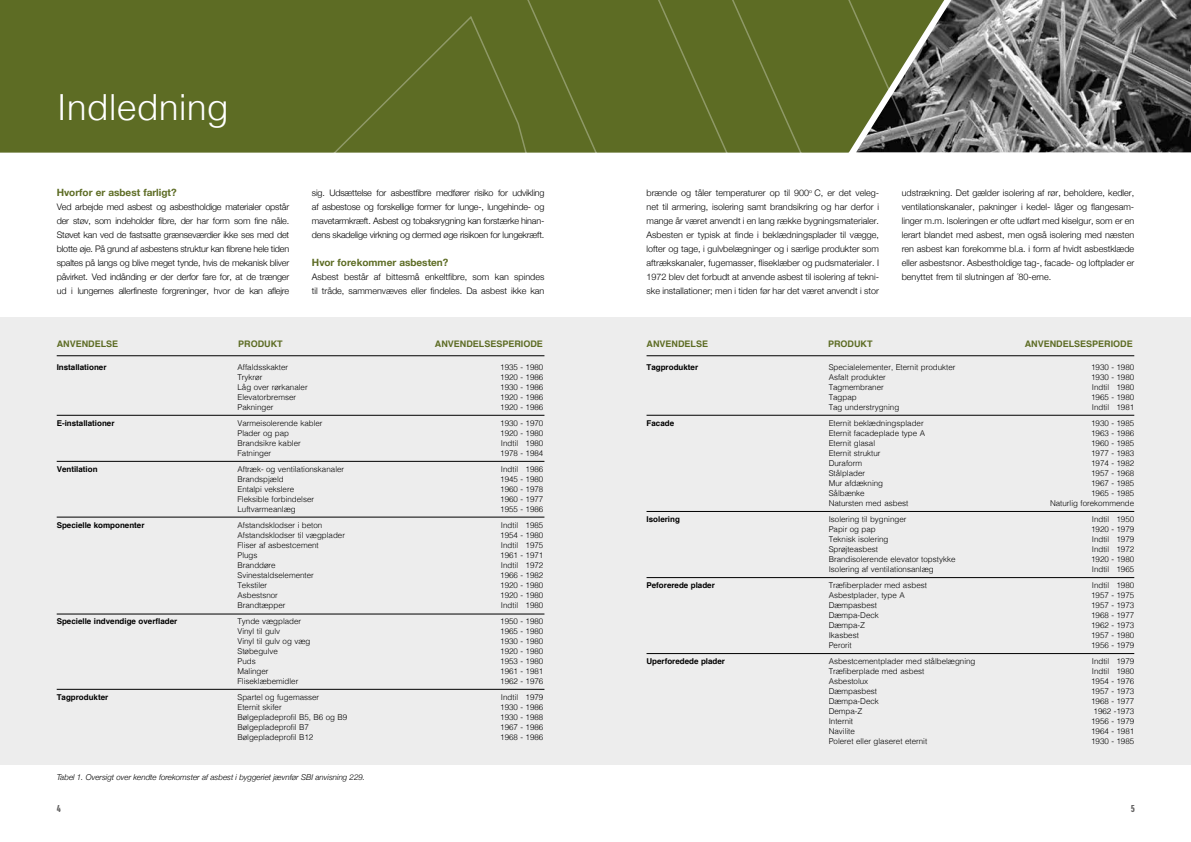
<style>
.page{position:relative;width:1191px;height:842px;background:#fff}
.page>*{position:absolute;margin:0;border:0;box-sizing:border-box;transform-origin:0 0}
.t1{font:300 36px "Helvetica";color:#fff}
.t2{font:700 10px "Helvetica Neue";color:#5d6c24}
.t3{font:10px "Suzuki Headline";color:#646363}
.t4{font:300 9px/14px "Helvetica Neue";color:#000;text-align:justify}
.t5{font:700 9px "Helvetica";color:#5d6c24}
.t6{font:300 8px/10px "Helvetica";color:#000}
.t7{font:700 8px "Helvetica";color:#000}
.t8{font:italic 300 8px "Helvetica Neue";color:#000}
</style>
<div class="page">
<div style="left:0;top:317px;width:1191px;height:448px;background:#ededed"></div>
<hr style="left:57px;top:356px;width:487px;height:1px;background:#000">
<hr style="left:57px;top:415px;width:487px;height:1px;background:#000">
<hr style="left:57px;top:461px;width:487px;height:1px;background:#000">
<hr style="left:57px;top:517px;width:487px;height:1px;background:#000">
<hr style="left:57px;top:614px;width:487px;height:1px;background:#000">
<hr style="left:57px;top:689px;width:487px;height:1px;background:#000">
<hr style="left:646px;top:356px;width:488px;height:1px;background:#000">
<hr style="left:646px;top:415px;width:488px;height:1px;background:#000">
<hr style="left:646px;top:511px;width:488px;height:1px;background:#000">
<hr style="left:646px;top:577px;width:488px;height:1px;background:#000">
<hr style="left:646px;top:653px;width:488px;height:1px;background:#000">
<div style="left:0;top:0;width:464px;height:152px;background:#5d6c24"></div>
<svg style="left:927px;top:0;width:264px;height:153px"></svg>
<svg style="left:464px;top:0;width:463px;height:153px"></svg>
<div style="left:244px;top:15px;width:332px;height:138px;background:#5d6c24"></div>
<h1 class="t1" style="left:57px;top:77px;width:174px">Indledning</h1>
<p class="t2" style="left:57px;top:185px;width:121px">Hvorfor er asbest farligt?</p>
<p class="t4" style="left:57px;top:199px;width:234px">Ved arbejde med asbest og asbestholdige materialer opstår der støv, som indeholder fibre, der har form som fine nåle.<br>Støvet kan ved de fastsatte grænseværdier ikke ses med det blotte øje. På grund af asbestens struktur kan fibrene hele tiden spaltes på langs og blive meget tynde, hvis de mekanisk bliver påvirket. Ved indånding er der derfor fare for, at de trænger ud i lungernes allerfineste forgreninger, hvor de kan aflejre</p>
<p class="t4" style="left:312px;top:185px;width:234px">sig. Udsættelse for asbestfibre medfører risiko for udvikling af asbestose og forskellige former for lunge-, lungehinde- og mavetarmkræft. Asbest og tobaksrygning kan forstærke hinan&shy;dens skadelige virkning og dermed øge risikoen for lungekræft.</p>
<p class="t2" style="left:312px;top:255px;width:138px">Hvor forekommer asbesten?</p>
<p class="t4" style="left:312px;top:269px;width:234px">Asbest består af bittesmå enkeltfibre, som kan spindes til tråde, sammenvæves eller findeles. Da asbest ikke kan</p>
<p class="t4" style="left:646px;top:185px;width:234px">brænde og tåler temperaturer op til 900<sup>o</sup> C, er det veleg&shy;net til armering, isolering samt brandsikring og har derfor i mange år været anvendt i en lang række bygningsmaterialer.<br>Asbesten er typisk at finde i beklædningsplader til vægge, lofter og tage, i gulvbelægninger og i særlige produkter som aftrækskanaler, fugemasser, fliseklæber og pudsmaterialer. I 1972 blev det forbudt at anvende asbest til isolering af tekni&shy;ske installationer; men i tiden før har det været anvendt i stor</p>
<p class="t4" style="left:901px;top:185px;width:234px">udstrækning. Det gælder isolering af rør, beholdere, kedler, ventilationskanaler, pakninger i kedel- låger og flangesam&shy;linger m.m. Isoleringen er ofte udført med kiselgur, som er en lerart blandet med asbest, men også isolering med næsten ren asbest kan forekomme bl.a. i form af hvidt asbestklæde eller asbestsnor. Asbestholdige tag-, facade- og loftplader er benyttet frem til slutningen af ´80-erne.</p>
<p class="t5" style="left:57px;top:337px;width:63px">ANVENDELSE</p>
<p class="t5" style="left:238px;top:337px;width:46px">PRODUKT</p>
<p class="t5" style="left:435px;top:337px;width:110px">ANVENDELSESPERIODE</p>
<p class="t5" style="left:646px;top:337px;width:63px">ANVENDELSE</p>
<p class="t5" style="left:828px;top:337px;width:46px">PRODUKT</p>
<p class="t5" style="left:1024px;top:337px;width:110px">ANVENDELSESPERIODE</p>
<p class="t6" style="left:237px;top:361px;width:72px">Affaldsskakter<br>Trykrør<br>Låg over rørkanaler<br>Elevatorbremser<br>Pakninger</p>
<p class="t6" style="left:237px;top:417px;width:87px">Varmeisolerende kabler<br>Plader og pap<br>Brandsikre kabler<br>Fatninger</p>
<p class="t6" style="left:237px;top:463px;width:108px">Aftræk- og ventilationskanaler<br>Brandspjæld<br>Entalpi vekslere<br>Fleksible forbindelser<br>Luftvarmeanlæg</p>
<p class="t6" style="left:237px;top:519px;width:109px">Afstandsklodser i beton<br>Afstandsklodser til vægplader<br>Fliser af asbestcement<br>Plugs<br>Branddøre<br>Svinestaldselementer<br>Tekstiler<br>Asbestsnor<br>Brandtæpper</p>
<p class="t6" style="left:237px;top:615px;width:74px">Tynde vægplader<br>Vinyl til gulv<br>Vinyl til gulv og væg<br>Støbegulve<br>Puds<br>Malinger<br>Fliseklæbemidler</p>
<p class="t6" style="left:237px;top:691px;width:111px">Spartel og fugemasser<br>Eternit skifer<br>Bølgepladeprofil B5, B6 og B9<br>Bølgepladeprofil B7<br>Bølgepladeprofil B12</p>
<p class="t6" style="left:828px;top:361px;width:128px">Specialelementer, Eternit produkter<br>Asfalt produkter<br>Tagmembraner<br>Tagpap<br>Tag understrygning</p>
<p class="t6" style="left:828px;top:417px;width:98px">Eternit beklædningsplader<br>Eternit facadeplade type A<br>Eternit glasal<br>Eternit struktur<br>Duraform<br>Stålplader<br>Mur afdækning<br>Sålbænke<br>Natursten med asbest</p>
<p class="t6" style="left:828px;top:513px;width:128px">Isolering til bygninger<br>Papir og pap<br>Teknisk isolering<br>Sprøjteasbest<br>Brandisolerende elevator topstykke<br>Isolering af ventilationsanlæg</p>
<p class="t6" style="left:828px;top:579px;width:100px">Træfiberplader med asbest<br>Asbestplader, type A<br>Dæmpasbest<br>Dæmpa-Deck<br>Dæmpa-Z<br>Ikasbest<br>Perorit</p>
<p class="t6" style="left:828px;top:655px;width:148px">Asbestcementplader med stålbelægning<br>Træfiberplade med asbest<br>Asbestolux<br>Dæmpasbest<br>Dæmpa-Deck<br>Dempa-Z<br>Internit<br>Navilite<br>Poleret eller glaseret eternit</p>
<p class="t6" style="left:500px;top:361px;width:45px;text-align:justify">1935 - 1980<br>1920 - 1986<br>1930 - 1986<br>1920 - 1986<br>1920 - 1986</p>
<p class="t6" style="left:500px;top:417px;width:45px;text-align:justify">1930 - 1970<br>1920 - 1980<br>Indtil 1980<br>1978 - 1984</p>
<p class="t6" style="left:500px;top:463px;width:45px;text-align:justify">Indtil 1986<br>1945 - 1980<br>1960 - 1978<br>1960 - 1977<br>1955 - 1986</p>
<p class="t6" style="left:500px;top:519px;width:45px;text-align:justify">Indtil 1985<br>1954 - 1980<br>Indtil 1975<br>1961 - 1971<br>Indtil 1972<br>1966 - 1982<br>1920 - 1980<br>1920 - 1980<br>Indtil 1980</p>
<p class="t6" style="left:500px;top:615px;width:45px;text-align:justify">1950 - 1980<br>1965 - 1980<br>1930 - 1980<br>1920 - 1980<br>1953 - 1980<br>1961 - 1981<br>1962 - 1976</p>
<p class="t6" style="left:500px;top:691px;width:45px;text-align:justify">Indtil 1979<br>1930 - 1986<br>1930 - 1988<br>1967 - 1986<br>1968 - 1986</p>
<p class="t6" style="left:1091px;top:361px;width:45px;text-align:justify">1930 - 1980<br>1930 - 1980<br>Indtil 1980<br>1965 - 1980<br>Indtil 1981</p>
<p class="t6" style="left:1050px;top:417px;width:86px;text-align:right">1930 - 1985<br>1963 - 1986<br>1960 - 1985<br>1977 - 1983<br>1974 - 1982<br>1957 - 1968<br>1967 - 1985<br>1965 - 1985<br>Naturlig forekommende</p>
<p class="t6" style="left:1091px;top:513px;width:45px;text-align:justify">Indtil 1950<br>1920 - 1979<br>Indtil 1979<br>Indtil 1972<br>1920 - 1980<br>Indtil 1965</p>
<p class="t6" style="left:1091px;top:579px;width:45px;text-align:justify">Indtil 1980<br>1957 - 1975<br>1957 - 1973<br>1968 - 1977<br>1962 - 1973<br>1957 - 1980<br>1956 - 1979</p>
<p class="t6" style="left:1091px;top:655px;width:45px;text-align:center">Indtil 1979<br>Indtil 1980<br>1954 - 1976<br>1957 - 1973<br>1968 - 1977<br>1962 -1973<br>1956 - 1979<br>1964 - 1981<br>1930 - 1985</p>
<p class="t7" style="left:57px;top:361px;width:51px">Installationer</p>
<p class="t7" style="left:646px;top:361px;width:53px">Tagprodukter</p>
<p class="t7" style="left:57px;top:417px;width:59px">E-installationer</p>
<p class="t7" style="left:646px;top:417px;width:29px">Facade</p>
<p class="t7" style="left:57px;top:463px;width:42px">Ventilation</p>
<p class="t7" style="left:646px;top:513px;width:35px">Isolering</p>
<p class="t7" style="left:57px;top:519px;width:89px">Specielle komponenter</p>
<p class="t7" style="left:646px;top:579px;width:70px">Peforerede plader</p>
<p class="t7" style="left:57px;top:615px;width:122px">Specielle indvendige overflader</p>
<p class="t7" style="left:646px;top:655px;width:80px">Uperforedede plader</p>
<p class="t7" style="left:57px;top:691px;width:53px">Tagprodukter</p>
<p class="t8" style="left:57px;top:771px;width:310px">Tabel 1. Oversigt over kendte forekomster af asbest i byggeriet jævnfør SBI anvisning 229.</p>
<p class="t3" style="left:57px;top:803px;width:6px">4</p>
<p class="t3" style="left:1130px;top:803px;width:6px">5</p>
</div>
